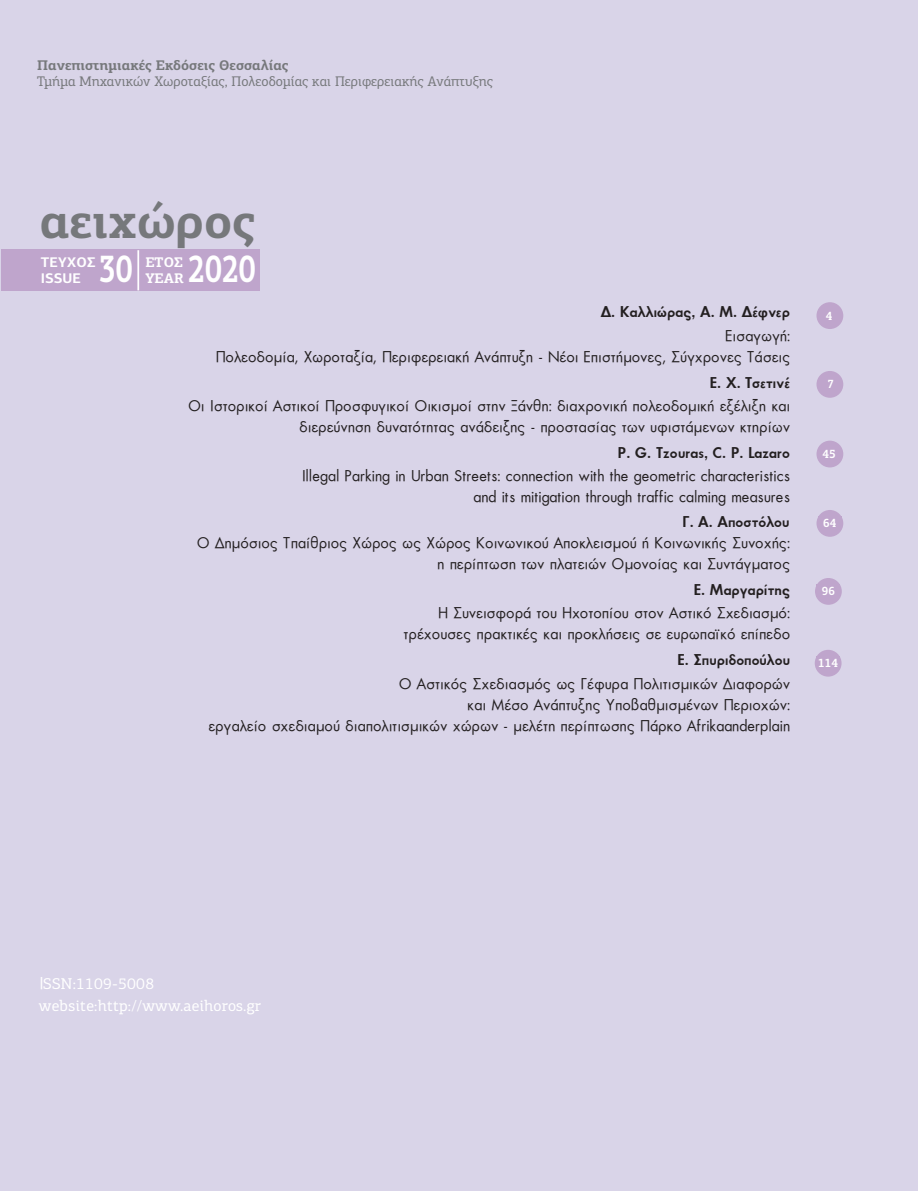
<style>
.page{position:relative;width:918px;height:1191px;background:#d9d4e8}
.page>*{position:absolute;margin:0;border:0;box-sizing:border-box;transform-origin:0 0}
.t1{font:700 49px "PF Centro Slab Pro";color:#76787b}
.t2{font:700 39.38px "PF Centro Slab Pro";color:#fff;scale:.72 1}
.TOC_body_text{font:17.5px/21px "UB Future";color:#231f20;text-align:right}
.TOC1{font:17.5px "UB Future Bold";color:#231f20}
.Authors__latest{font:17.5px "UB Future Bold";color:#231f20}
.t3{font:15.75px "PF Centro Slab Pro";letter-spacing:.015em;color:#fff}
.t4{font:14px "PF Centro Slab Pro";color:#76787b}
.t5{font:700 14px "PF Centro Slab Pro";color:#76787b}
.t6{font:700 14px "PF Centro Sans Pro";letter-spacing:.015em;color:#fff}
.t7{font:700 14px "PF Centro Slab Pro";letter-spacing:.005em;color:#fff}
.t8{font:700 12.25px "PF Centro Slab Pro";color:#fff;scale:.9 1}
.s1{font-family:"UB Future";font-size:19.25px}
</style>
<div class="page">
<div style="left:2px;top:249px;width:258px;height:42px;background:#bfa5cc"></div>
<div style="left:816px;top:440px;width:27px;height:27px;background:#bfa5cc;border-radius:50%"></div>
<div style="left:816px;top:371px;width:27px;height:27px;background:#bfa5cc;border-radius:50%"></div>
<div style="left:816px;top:302px;width:27px;height:27px;background:#bfa5cc;border-radius:50%"></div>
<div style="left:816px;top:510px;width:27px;height:27px;background:#bfa5cc;border-radius:50%"></div>
<hr style="left:137px;top:250px;width:2px;height:40px;background:#fff">
<div style="left:815px;top:578px;width:27px;height:27px;background:#bfa5cc;border-radius:50%"></div>
<div style="left:815px;top:650px;width:26px;height:26px;background:#bfa5cc;border-radius:50%"></div>
<div style="left:816px;top:656px;width:24px;height:13px;background:#bfa5cc"></div>
<p class="t5" style="left:37px;top:57px;width:253px">Πανεπιστημιακές Εκδόσεις Θεσσαλίας</p>
<p class="t4" style="left:37px;top:73px;width:457px">Τμήμα Μηχανικών Χωροταξίας, Πολεοδομίας και Περιφερειακής Ανάπτυξης</p>
<p class="t1" style="left:40px;top:190px;width:217px">αειχώρος</p>
<p class="t2" style="left:99px;top:243px;width:49px">30</p>
<p class="t6" style="left:41px;top:253px;width:56px">ΤΕΥΧΟΣ</p>
<p class="t6" style="left:41px;top:269px;width:42px">ISSUE</p>
<p class="t2" style="left:188px;top:243px;width:96px">2020</p>
<p class="t7" style="left:145px;top:253px;width:39px">ΕΤΟΣ</p>
<p class="t7" style="left:145px;top:269px;width:40px">YEAR</p>
<p class="TOC1" style="left:600px;top:303px;width:191px">Δ. Καλλιώρας, Α. Μ. Δέφνερ</p>
<p class="TOC_body_text" style="left:724px;top:325px;width:66px">Εισαγωγή:</p>
<p class="TOC_body_text" style="left:215px;top:346px;width:576px">Πολεοδομία, Χωροταξία, Περιφερειακή Ανάπτυξη - Νέοι Επιστήμονες, Σύγχρονες Τάσεις</p>
<p class="TOC1" style="left:709px;top:373px;width:82px">Ε. Χ. Τσετινέ</p>
<p class="TOC_body_text" style="left:187px;top:395px;width:603px">Οι Ιστορικοί Αστικοί Προσφυγικοί Οικισμοί στην Ξάνθη: διαχρονική πολεοδομική εξέλιξη και διερεύνηση δυνατότητας ανάδειξης - προστασίας των υφιστάμενων κτηρίων</p>
<p class="TOC1" style="left:617px;top:444px;width:174px">P. G. Tzouras, C. P. Lazaro</p>
<p class="TOC_body_text" style="left:301px;top:466px;width:489px">Illegal Parking in Urban Streets: connection with the geometric characteristics</p>
<p class="TOC_body_text" style="left:473px;top:487px;width:318px">and its mitigation through traffic calming measures</p>
<p class="Authors__latest" style="left:682px;top:513px;width:108px">Γ. Α. Αποστόλου</p>
<p class="TOC_body_text" style="left:196px;top:532px;width:595px">Ο Δημόσιος Τπαίθριος Χώρος ως Χώρος Κοινωνικού Αποκλεισμού ή Κοινωνικής Συνοχής:</p>
<p class="TOC_body_text" style="left:436px;top:553px;width:354px">η περίπτωση των πλατειών Oμονοίας και Συντάγματος</p>
<p class="TOC1" style="left:693px;top:581px;width:98px">Ε. Μαργαρίτης</p>
<p class="TOC_body_text" style="left:437px;top:603px;width:354px">Η Συνεισφορά του Ηχοτοπίου στον Αστικό Σχεδιασμό:</p>
<p class="TOC_body_text" style="left:403px;top:624px;width:388px">τρέχουσες πρακτικές και προκλήσεις σε ευρωπαϊκό επίπεδο</p>
<p class="TOC1" style="left:677px;top:651px;width:114px">Ε. Σπυριδοπούλου</p>
<p class="TOC_body_text" style="left:398px;top:673px;width:393px">Ο Αστικός Σχεδιασμός ως Γέφυρα Πολιτισμικών Διαφορών</p>
<p class="TOC_body_text" style="left:466px;top:694px;width:324px">και Μέσο Ανάπτυξης Υποβαθμισμένων Περιοχών:</p>
<p class="TOC_body_text" style="left:208px;top:715px;width:583px">εργαλείο σχεδιαμού διαπολιτισμικών χώρων - μελέτη περίπτωσης Πάρκο Afrikaanderplain</p>
<p class="t8" style="left:825px;top:308px;width:9px">4</p>
<p class="t8" style="left:827px;top:376px;width:9px">7</p>
<p class="t8" style="left:822px;top:446px;width:16px">45</p>
<p class="t8" style="left:823px;top:515px;width:16px">64</p>
<p class="t8" style="left:822px;top:583px;width:16px">96</p>
<p class="t8" style="left:818px;top:655px;width:23px">114</p>
<p class="t3" style="left:39px;top:973px;width:117px"><span class="s1">I</span>SSN:1109-5008</p>
<p class="t3" style="left:39px;top:996px;width:223px">website:http://www.aeihoros.gr</p>
</div>
